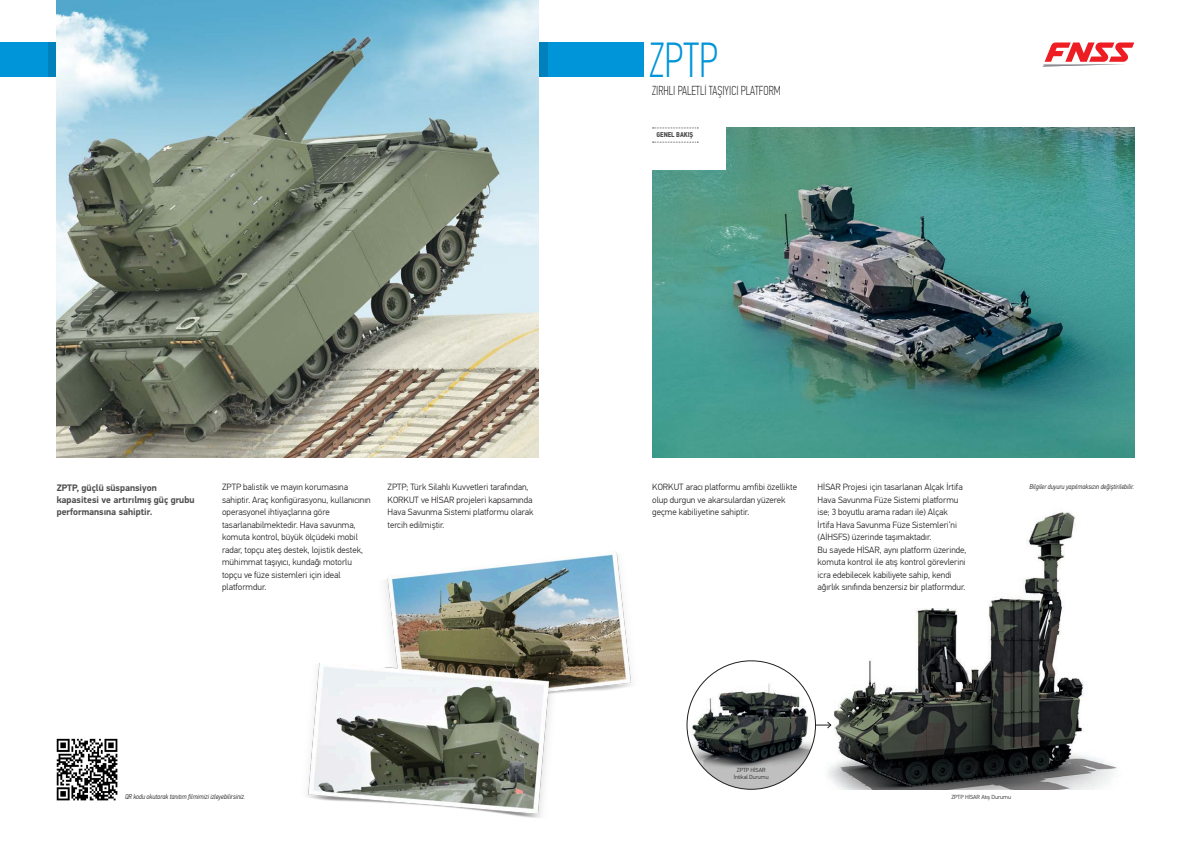
<style>
.page{position:relative;width:1191px;height:842px;background:#fff}
.page>*{position:absolute;margin:0;border:0;box-sizing:border-box;transform-origin:0 0}
.Arac_Adi_TR{font:100 49px "PF Din Text Comp Pro";color:#0095d9}
.Arac_Adi_Alt_Baslik{font:100 13px "PF Din Text Comp Pro";color:#231f20}
.Paragraf_Bold_TR{font:700 9.5px/12px "PF Din Display Pro";color:#4b4c4d}
.Paragraf_TR{font:300 9px/12.5px "PF Din Text Pro";color:#231f20}
.Teknik_Ozellikler_Sa{font:italic 300 7px "PF Din Text Cond Pro";color:#231f20}
.Genel_Bakiş_TR{font:700 7px "PF Din Text Cond Pro";color:#4b4c4d}
.t1{font:300 5.8px "PF Din Text Pro";color:#231f20}
</style>
<div class="page">
<img style="left:307px;top:552px;width:325px;height:266px">
<img style="left:652px;top:128px;width:482px;height:329px">
<div style="left:0;top:43px;width:643px;height:34px;background:#0095d9"></div>
<svg style="left:48px;top:43px;width:499px;height:34px"></svg>
<div style="left:645px;top:120px;width:81px;height:50px;background:#fff"></div>
<svg style="left:652px;top:128px;width:46px;height:1px"></svg>
<svg style="left:652px;top:142px;width:46px;height:1px"></svg>
<svg style="left:1042px;top:42px;width:92px;height:25px"></svg>
<img style="left:734px;top:512px;width:383px;height:277px">
<img style="left:687px;top:678px;width:128px;height:111px">
<svg style="left:815px;top:722px;width:16px;height:6px"></svg>
<img style="left:57px;top:0;width:481px;height:457px">
<img style="left:56px;top:738px;width:62px;height:63px">
<p class="Arac_Adi_TR" style="left:649px;top:32px;width:70px">ZPTP</p>
<p class="Arac_Adi_Alt_Baslik" style="left:652px;top:83px;width:130px">ZIRHLI PALETLİ TAŞIYICI PLATFORM</p>
<p class="Genel_Bakiş_TR" style="left:656px;top:131px;width:38px">GENEL BAKIŞ</p>
<p class="Paragraf_TR" style="left:387px;top:481px;width:148px">ZPTP; Türk Silahlı Kuvvetleri tarafından, KORKUT ve HİSAR projeleri kapsamında Hava Savunma Sistemi platformu olarak tercih edilmiştir.</p>
<p class="Paragraf_TR" style="left:817px;top:481px;width:147px">HİSAR Projesi için tasarlanan Alçak İrtifa Hava Savunma Füze Sistemi platformu ise; 3 boyutlu arama radarı ile) Alçak İrtifa Hava Savunma Füze Sistemleri’ni (AİHSFS) üzerinde taşımaktadır.</p>
<p class="Paragraf_TR" style="left:817px;top:544px;width:150px">Bu sayede HİSAR, aynı platform üzerinde, komuta kontrol ile atış kontrol görevlerini icra edebilecek kabiliyete sahip, kendi ağırlık sınıfında benzersiz bir platformdur.</p>
<p class="Paragraf_Bold_TR" style="left:57px;top:482px;width:139px">ZPTP, güçlü süspansiyon kapasitesi ve artırılmış güç grubu performansına sahiptir.</p>
<p class="Paragraf_TR" style="left:222px;top:481px;width:150px">ZPTP balistik ve mayın korumasına sahiptir. Araç konfigürasyonu, kullanıcının operasyonel ihtiyaçlarına göre tasarlanabilmektedir. Hava savunma, komuta kontrol, büyük ölçüdeki mobil radar, topçu ateş destek, lojistik destek, mühimmat taşıyıcı, kundağı motorlu topçu ve füze sistemleri için ideal platformdur.</p>
<p class="Paragraf_TR" style="left:652px;top:481px;width:146px">KORKUT aracı platformu amfibi özellikte olup durgun ve akarsulardan yüzerek geçme kabiliyetine sahiptir.</p>
<p class="Teknik_Ozellikler_Sa" style="left:1029px;top:482px;width:106px">Bilgiler duyuru yapılmaksızın değiştirilebilir.</p>
<p class="Teknik_Ozellikler_Sa" style="left:125px;top:793px;width:122px">QR kodu okutarak tanıtım filmimizi izleyebilirsiniz.</p>
<p class="t1" style="left:737px;top:767px;width:30px">ZPTP HİSAR</p>
<p class="t1" style="left:733px;top:774px;width:37px">İntikal Durumu</p>
<p class="t1" style="left:951px;top:794px;width:61px">ZPTP HİSAR Atış Durumu</p>
</div>
